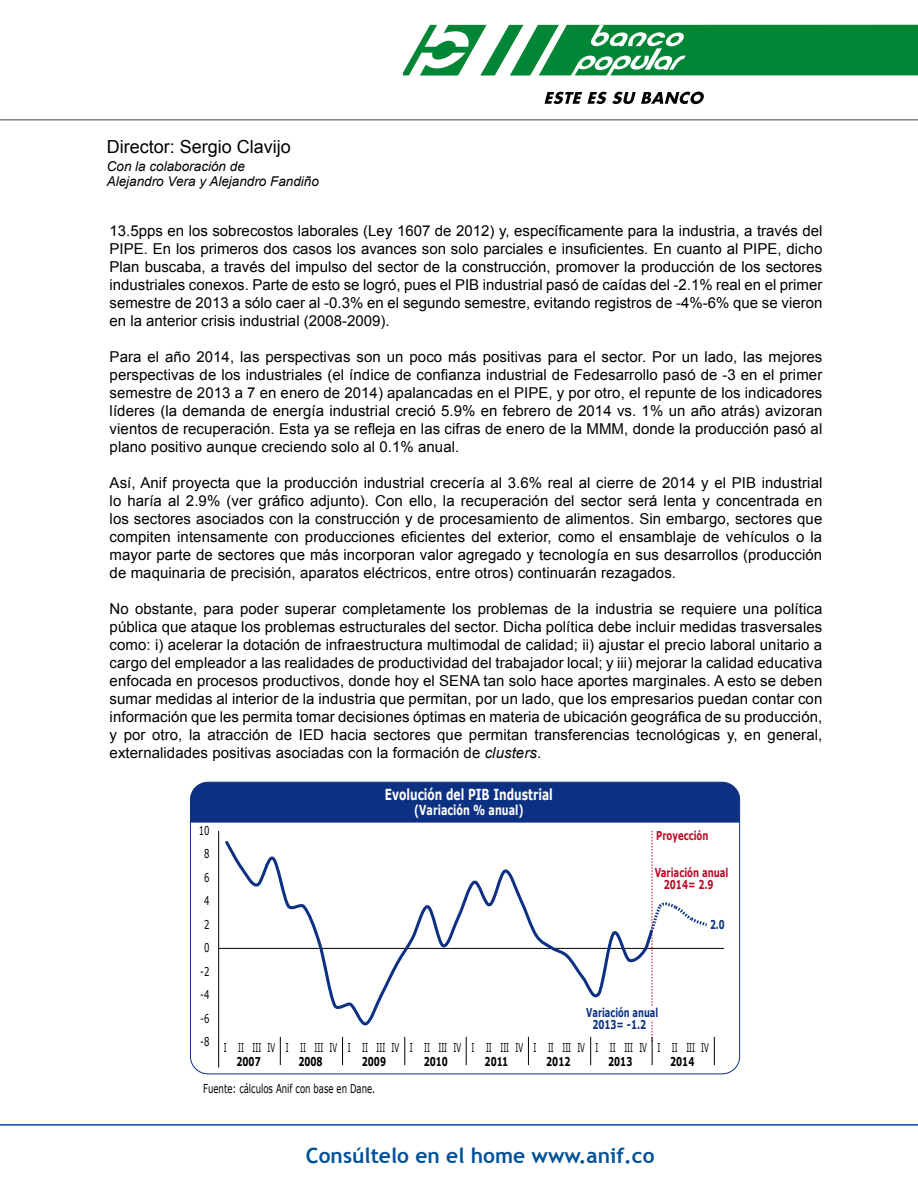
<style>
.page{position:relative;width:918px;height:1188px;background:#fff}
.page>*{position:absolute;margin:0;border:0;box-sizing:border-box;transform-origin:0 0}
.t1{font:700 21px "Trebuchet MS";color:#005198}
.t2{font:18px "Arial";color:#000}
.t3{font:700 15.3px "Verdana";color:#fff;scale:.7 1}
.t4{font:15px/18px "Arial";letter-spacing:.005em;color:#000;text-align:justify}
.t5{font:700 13.65px "Verdana";color:#fff;scale:.7 1}
.t6{font:italic 13.5px/15px "Arial";color:#000}
.t7{font:12.15px "Verdana";color:#000;scale:.57 1}
.t8{font:12.15px "Verdana";color:#000;scale:.7 1}
.t9{font:700 12.15px "Verdana";color:#000;scale:.7 1}
.t10{font:700 12.15px/12.1px "Verdana";color:#bd0a26;text-align:center;scale:.7 1}
.t11{font:700 12.15px/12.1px "Verdana";color:#0c3183;text-align:center;scale:.68 1}
.s1{font-style:italic}
</style>
<div class="page">
<hr style="left:0;top:1124px;width:918px;height:2px;background:#005198">
<hr style="left:0;top:119px;width:918px;height:2px;background:#828385">
<svg style="left:403px;top:24px;width:515px;height:52px"></svg>
<svg style="left:545px;top:92px;width:159px;height:12px"></svg>
<div style="left:190px;top:782px;width:550px;height:40px;background:#0c3183"></div>
<hr style="left:218px;top:831px;width:1px;height:237px;background:#000">
<hr style="left:219px;top:948px;width:505px;height:1px;background:#000">
<svg style="left:280px;top:1037px;width:1px;height:28px"></svg>
<svg style="left:342px;top:1037px;width:1px;height:28px"></svg>
<svg style="left:404px;top:1037px;width:1px;height:28px"></svg>
<svg style="left:466px;top:1037px;width:1px;height:28px"></svg>
<svg style="left:528px;top:1037px;width:1px;height:28px"></svg>
<svg style="left:590px;top:1037px;width:1px;height:28px"></svg>
<svg style="left:652px;top:1020px;width:1px;height:45px"></svg>
<svg style="left:714px;top:1037px;width:1px;height:28px"></svg>
<svg style="left:602px;top:831px;width:109px;height:175px"></svg>
<svg style="left:223px;top:841px;width:379px;height:184px"></svg>
<p class="t2" style="left:107px;top:135px;width:186px">Director: Sergio Clavijo</p>
<p class="t6" style="left:107px;top:159px;width:214px">Con la colaboración de<br>Alejandro Vera y Alejandro Fandiño</p>
<p class="t4" style="left:110px;top:221px;width:714px">13.5pps en los sobrecostos laborales (Ley 1607 de 2012) y, específicamente para la industria, a través del PIPE. En los primeros dos casos los avances son solo parciales e insuficientes. En cuanto al PIPE, dicho Plan buscaba, a través del impulso del sector de la construcción, promover la producción de los sectores industriales conexos. Parte de esto se logró, pues el PIB industrial pasó de caídas del -2.1% real en el primer semestre de 2013 a sólo caer al -0.3% en el segundo semestre, evitando registros de -4%-6% que se vieron en la anterior crisis industrial (2008-2009).</p>
<p class="t4" style="left:110px;top:347px;width:714px">Para el año 2014, las perspectivas son un poco más positivas para el sector. Por un lado, las mejores perspectivas de los industriales (el índice de confianza industrial de Fedesarrollo pasó de -3 en el primer semestre de 2013 a 7 en enero de 2014) apalancadas en el PIPE, y por otro, el repunte de los indicadores líderes (la demanda de energía industrial creció 5.9% en febrero de 2014 vs. 1% un año atrás) avizoran vientos de recuperación. Esta ya se refleja en las cifras de enero de la MMM, donde la producción pasó al plano positivo aunque creciendo solo al 0.1% anual.</p>
<p class="t4" style="left:110px;top:473px;width:714px">Así, Anif proyecta que la producción industrial crecería al 3.6% real al cierre de 2014 y el PIB industrial lo haría al 2.9% (ver gráfico adjunto). Con ello, la recuperación del sector será lenta y concentrada en los sectores asociados con la construcción y de procesamiento de alimentos. Sin embargo, sectores que compiten intensamente con producciones eficientes del exterior, como el ensamblaje de vehículos o la mayor parte de sectores que más incorporan valor agregado y tecnología en sus desarrollos (producción de maquinaria de precisión, aparatos eléctricos, entre otros) continuarán rezagados.</p>
<p class="t4" style="left:110px;top:599px;width:714px">No obstante, para poder superar completamente los problemas de la industria se requiere una política pública que ataque los problemas estructurales del sector. Dicha política debe incluir medidas trasversales como: i) acelerar la dotación de infraestructura multimodal de calidad; ii) ajustar el precio laboral unitario a cargo del empleador a las realidades de productividad del trabajador local; y iii) mejorar la calidad educativa enfocada en procesos productivos, donde hoy el SENA tan solo hace aportes marginales. A esto se deben sumar medidas al interior de la industria que permitan, por un lado, que los empresarios puedan contar con información que les permita tomar decisiones óptimas en materia de ubicación geográfica de su producción, y por otro, la atracción de IED hacia sectores que permitan transferencias tecnológicas y, en general, externalidades positivas asociadas con la formación de <span class="s1">clusters</span>.</p>
<p class="t8" style="left:199px;top:822px;width:17px">10</p>
<p class="t8" style="left:204px;top:845px;width:9px">8</p>
<p class="t8" style="left:204px;top:869px;width:9px">6</p>
<p class="t8" style="left:204px;top:892px;width:9px">4</p>
<p class="t8" style="left:204px;top:916px;width:9px">2</p>
<p class="t8" style="left:204px;top:939px;width:9px">0</p>
<p class="t8" style="left:200px;top:963px;width:15px">-2</p>
<p class="t8" style="left:200px;top:986px;width:15px">-4</p>
<p class="t8" style="left:200px;top:1010px;width:15px">-6</p>
<p class="t8" style="left:200px;top:1033px;width:15px">-8</p>
<p class="t3" style="left:385px;top:783px;width:241px">Evolución del PIB Industrial</p>
<p class="t5" style="left:414px;top:800px;width:158px">(Variación % anual)</p>
<p class="t10" style="left:656px;top:829px;width:76px">Proyección</p>
<p class="t10" style="left:655px;top:866px;width:107px">Variación anual<br>2014= 2.9</p>
<p class="t11" style="left:586px;top:1006px;width:108px">Variación anual<br>2013= -1.2</p>
<p class="t11" style="left:710px;top:918px;width:23px">2.0</p>
<p class="t7" style="left:224px;top:1039px;width:853px">I II III IV I II III IV I II III IV I II III IV I II III IV I II III IV I II III IV I II III IV</p>
<p class="t9" style="left:236px;top:1053px;width:36px">2007</p>
<p class="t9" style="left:298px;top:1053px;width:36px">2008</p>
<p class="t9" style="left:362px;top:1053px;width:36px">2009</p>
<p class="t9" style="left:424px;top:1053px;width:36px">2010</p>
<p class="t9" style="left:485px;top:1053px;width:35px">2011</p>
<p class="t9" style="left:546px;top:1053px;width:36px">2012</p>
<p class="t9" style="left:608px;top:1053px;width:36px">2013</p>
<p class="t9" style="left:670px;top:1053px;width:36px">2014</p>
<p class="t8" style="left:203px;top:1080px;width:247px">Fuente: cálculos Anif con base en Dane.</p>
<h1 class="t1" style="left:306px;top:1142px;width:350px">Consúltelo en el home www.anif.co</h1>
</div>
